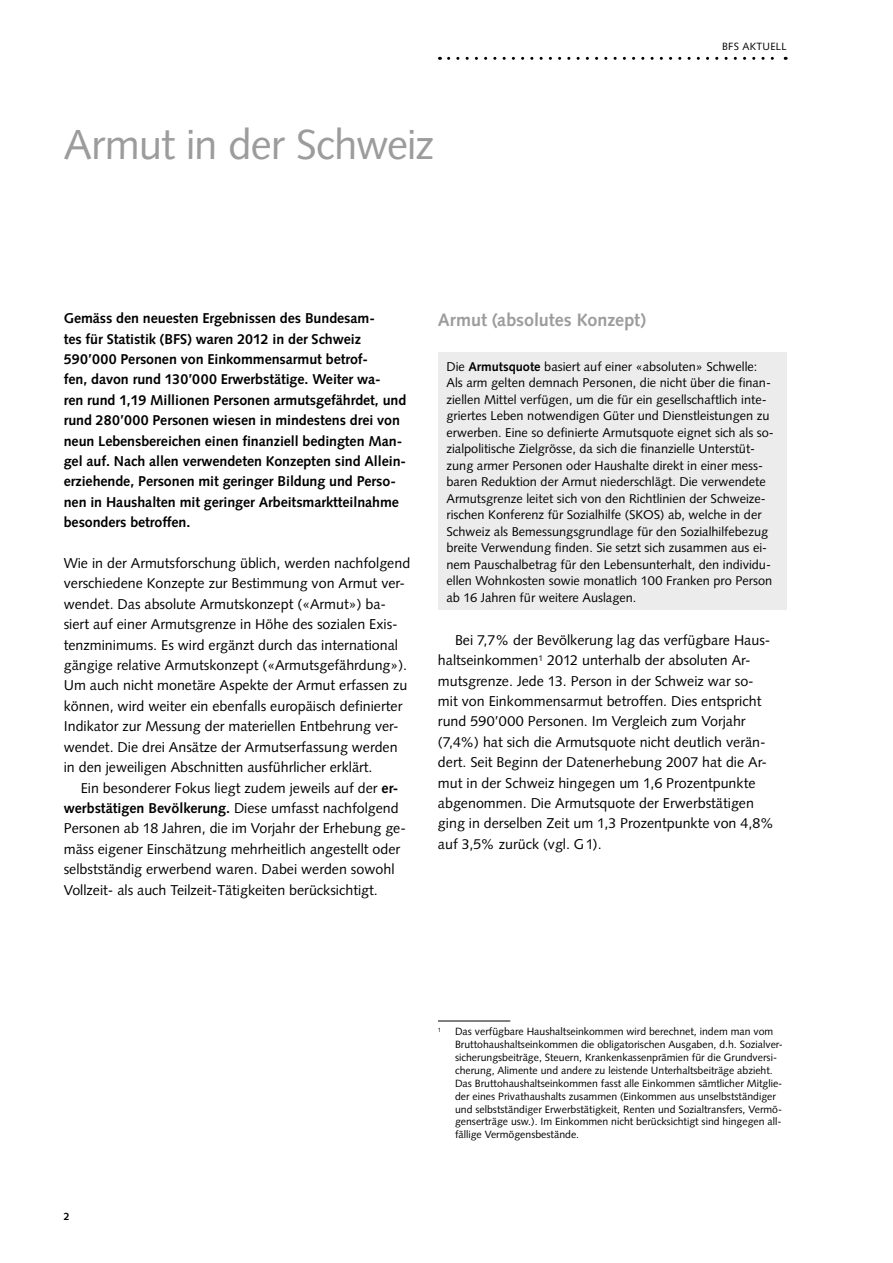
<style>
.page{position:relative;width:893px;height:1263px;background:#fff}
.page>*{position:absolute;margin:0;border:0;box-sizing:border-box;transform-origin:0 0}
.Titel_Kapitel{font:42px "Syntax LT Std";letter-spacing:-.025em;color:#9c9c9d}
.Titel_grau{font:700 18px "Syntax LT Std";letter-spacing:-.005em;color:#9c9c9d}
.Grundtext_D{font:14.25px/20.4px "Syntax LT Std";color:#000}
.Grundtext_nach_Titel{font:14.25px/20.4px "Syntax LT Std";color:#000}
.Grundtext_nach_Titel-2{font:700 14.25px/20.4px "Syntax LT Std";letter-spacing:-.005em;color:#000}
.Kasten_Grundtext_D{font:12.75px/16.5px "Syntax LT Std";color:#000}
.Fussnote_D{font:10.5px/12.9px "Syntax LT Std";color:#000}
.Fussnote_D-2{font:10.5px "Syntax LT Std";letter-spacing:.025em;color:#000}
.t1{font:700 10.5px "Syntax LT Std";color:#000}
.Fussnote_D-3{font:6.15px "Syntax LT Std";color:#000}
.s1{font-weight:700}
</style>
<div class="page">
<svg style="left:449px;top:57px;width:337px;height:3px"></svg>
<div style="left:438px;top:352px;width:348px;height:258px;background:#ececec"></div>
<hr style="left:438px;top:1021px;width:72px;height:1px;background:#000">
<p class="Titel_Kapitel" style="left:64px;top:120px;width:372px">Armut in der Schweiz</p>
<p class="Fussnote_D-2" style="left:722px;top:41px;width:66px">BFS AKTUELL</p>
<p class="Grundtext_nach_Titel-2" style="left:64px;top:308px;width:344px">Gemäss den neuesten Ergebnissen des Bundesam-<br>tes für Statistik (BFS) waren 2012 in der Schweiz 590’000 Personen von Einkommensarmut betrof-<br>fen, davon rund 130’000 Erwerbstätige. Weiter wa-<br>ren rund 1,19 Millionen Personen armutsgefährdet, und rund 280’000 Personen wiesen in mindestens drei von neun Lebensbereichen einen finanziell bedingten Man&shy;gel auf. Nach allen verwendeten Konzepten sind Allein&shy;erziehende, Personen mit geringer Bildung und Perso&shy;nen in Haushalten mit geringer Arbeitsmarktteilnahme besonders betroffen.</p>
<p class="Grundtext_nach_Titel" style="left:64px;top:553px;width:348px">Wie in der Armutsforschung üblich, werden nachfolgend verschiedene Konzepte zur Bestimmung von Armut ver&shy;wendet. Das absolute Armutskonzept («Armut») ba&shy;siert auf einer Armutsgrenze in Höhe des sozialen Exis&shy;tenzminimums. Es wird ergänzt durch das international gängige relative Armutskonzept («Armutsgefährdung»).<br>Um auch nicht monetäre Aspekte der Armut erfassen zu können, wird weiter ein ebenfalls europäisch definierter Indikator zur Messung der materiellen Entbehrung ver&shy;wendet. Die drei Ansätze der Armutserfassung werden in den jeweiligen Abschnitten ausführlicher erklärt.</p>
<p class="Grundtext_D" style="left:64px;top:777px;width:344px;text-indent:17px">Ein besonderer Fokus liegt zudem jeweils auf der <span class="s1">er&shy;werbstätigen Bevölkerung.</span> Diese umfasst nachfolgend Personen ab 18 Jahren, die im Vorjahr der Erhebung ge&shy;mäss eigener Einschätzung mehrheitlich angestellt oder selbstständig erwerbend waren. Dabei werden sowohl Vollzeit- als auch Teilzeit-Tätigkeiten berücksichtigt.</p>
<p class="Titel_grau" style="left:438px;top:309px;width:210px">Armut (absolutes Konzept)</p>
<p class="Kasten_Grundtext_D" style="left:446px;top:358px;width:329px">Die <span class="s1">Armutsquote</span> basiert auf einer «absoluten» Schwelle:<br>Als arm gelten demnach Personen, die nicht über die finan&shy;ziellen Mittel verfügen, um die für ein gesellschaftlich inte&shy;griertes Leben notwendigen Güter und Dienstleistungen zu erwerben. Eine so definierte Armutsquote eignet sich als so&shy;zialpolitische Zielgrösse, da sich die finanzielle Unterstüt&shy;zung armer Personen oder Haushalte direkt in einer mess&shy;baren Reduktion der Armut niederschlägt. Die verwendete Armutsgrenze leitet sich von den Richtlinien der Schweize&shy;rischen Konferenz für Sozialhilfe (SKOS) ab, welche in der Schweiz als Bemessungsgrundlage für den Sozialhilfebezug breite Verwendung finden. Sie setzt sich zusammen aus ei&shy;nem Pauschalbetrag für den Lebensunterhalt, den individu&shy;ellen Wohnkosten sowie monatlich 100 Franken pro Person ab 16 Jahren für weitere Auslagen.</p>
<p class="Grundtext_D" style="left:438px;top:630px;width:338px;text-indent:17px">Bei 7,7% der Bevölkerung lag das verfügbare Haus&shy;haltseinkommen<sup>1</sup> 2012 unterhalb der absoluten Ar&shy;mutsgrenze. Jede 13. Person in der Schweiz war so&shy;mit von Einkommensarmut betroffen. Dies entspricht rund 590’000 Personen. Im Vergleich zum Vorjahr (7,4%) hat sich die Armutsquote nicht deutlich verän&shy;dert. Seit Beginn der Datenerhebung 2007 hat die Ar&shy;mut in der Schweiz hingegen um 1,6 Prozentpunkte abgenommen. Die Armutsquote der Erwerbstätigen ging in derselben Zeit um 1,3 Prozentpunkte von 4,8% auf 3,5% zurück (vgl. G1).</p>
<p class="t1" style="left:64px;top:1210px;width:7px">2</p>
<p class="Fussnote_D-3" style="left:438px;top:1026px;width:5px">1</p>
<p class="Fussnote_D" style="left:455px;top:1025px;width:329px">Das verfügbare Haushaltseinkommen wird berechnet, indem man vom Bruttohaushaltseinkommen die obligatorischen Ausgaben, d.h. Sozialver&shy;sicherungsbeiträge, Steuern, Krankenkassenprämien für die Grundversi&shy;cherung, Alimente und andere zu leistende Unterhaltsbeiträge abzieht.<br>Das Bruttohaushaltseinkommen fasst alle Einkommen sämtlicher Mitglie&shy;der eines Privathaushalts zusammen (Einkommen aus unselbstständiger und selbstständiger Erwerbstätigkeit, Renten und Sozialtransfers, Vermö&shy;genserträge usw.). Im Einkommen nicht berücksichtigt sind hingegen all&shy;fällige Vermögensbestände.</p>
</div>
